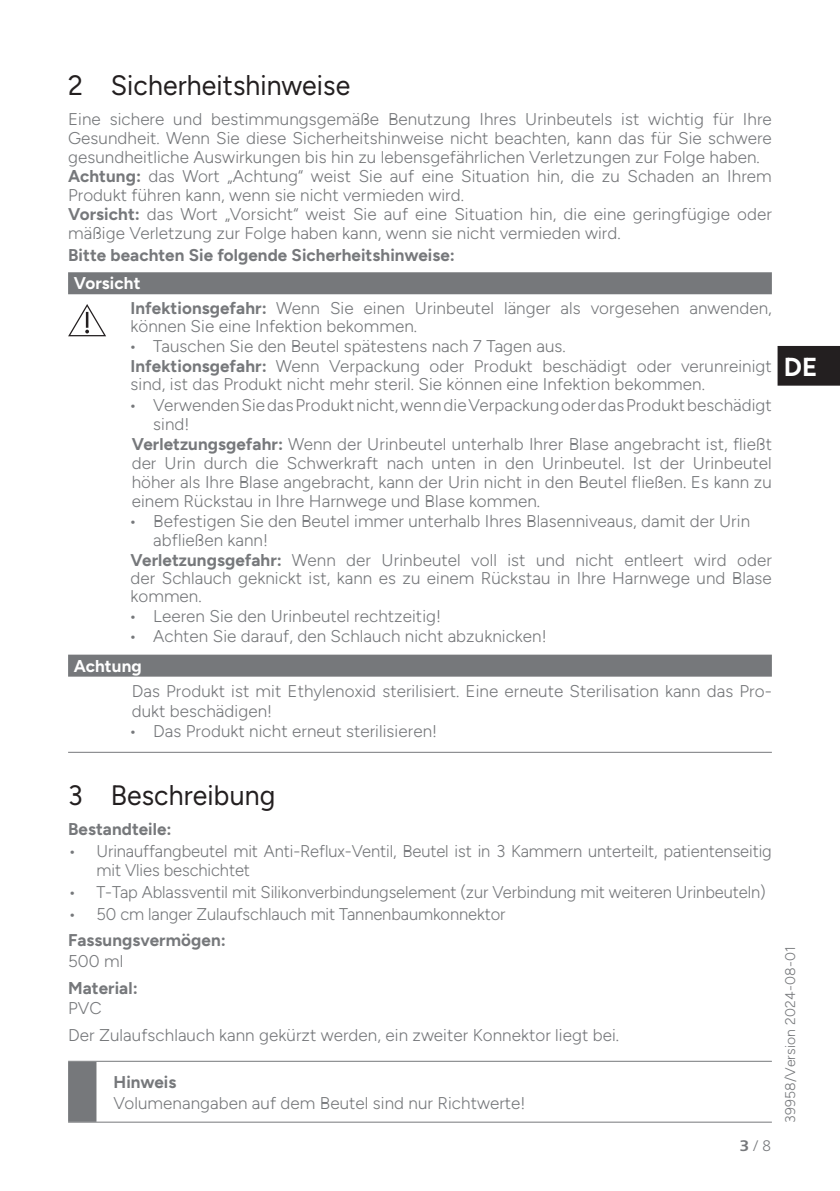
<style>
.page{position:relative;width:840px;height:1191px;background:#fff}
.page>*{position:absolute;margin:0;border:0;box-sizing:border-box;transform-origin:0 0}
.t1{font:28px "Figtree";letter-spacing:.005em;color:#231f20;scale:.95 1}
.t2{font:700 26px "Figtree";color:#fff}
.t3{font:300 17px/19px "Figtree";letter-spacing:.005em;color:#76787b}
.t4{font:700 17px "Figtree";letter-spacing:.005em;color:#76787b}
.t5{font:700 17px "Figtree";letter-spacing:.005em;color:#fff}
.t6{font:300 16px "Frutiger Next LTW1 G";color:#76787b}
.t7{font:300 14px "Figtree";letter-spacing:.015em;color:#76787b}
.s1{font-weight:700}
.s2{font-weight:700;color:#fff}
</style>
<div class="page">
<div style="left:777px;top:346px;width:62px;height:40px;background:#231f20"></div>
<div style="left:68px;top:272px;width:703px;height:22px;background:#76787b"></div>
<div style="left:68px;top:654px;width:703px;height:22px;background:#76787b"></div>
<hr style="left:68px;top:752px;width:703px;height:1px;background:#76787b">
<hr style="left:68px;top:1060px;width:703px;height:1px;background:#76787b">
<div style="left:68px;top:1061px;width:28px;height:60px;background:#76787b"></div>
<hr style="left:68px;top:1121px;width:703px;height:1px;background:#76787b">
<svg style="left:68px;top:304px;width:38px;height:32px"></svg>
<h1 class="t1" style="left:68px;top:69px;width:298px">2 Sicherheitshinweise</h1>
<p class="t3" style="left:68px;top:110px;width:704px">Eine sichere und bestimmungsgemäße Benutzung Ihres Urinbeutels ist wichtig für Ihre Gesundheit. Wenn Sie diese Sicherheitshinweise nicht beachten, kann das für Sie schwere gesundheitliche Auswirkungen bis hin zu lebensgefährlichen Verletzungen zur Folge haben.<br><span class="s1">Achtung:</span> das Wort „Achtung“ weist Sie auf eine Situation hin, die zu Schaden an Ihrem Produkt führen kann, wenn sie nicht vermieden wird.<br><span class="s1">Vorsicht:</span> das Wort „Vorsicht“ weist Sie auf eine Situation hin, die eine geringfügige oder mäßige Verletzung zur Folge haben kann, wenn sie nicht vermieden wird.</p>
<p class="t4" style="left:68px;top:246px;width:388px">Bitte beachten Sie folgende Sicherheitshinweise:</p>
<p class="t3" style="left:130px;top:271px;width:642px;line-height:24.6px;text-indent:-57px"><span class="s2">Vorsicht<br></span><span class="s1">Infektionsgefahr:</span> Wenn Sie einen Urinbeutel länger als vorgesehen anwenden,</p>
<p class="t3" style="left:130px;top:317px;width:288px">können Sie eine Infektion bekommen.</p>
<p class="t3" style="left:129px;top:336px;width:644px;line-height:20.2px">• Tauschen Sie den Beutel spätestens nach 7 Tagen aus.<br><span class="s1">Infektionsgefahr:</span> Wenn Verpackung oder Produkt beschädigt oder verunreinigt</p>
<p class="t3" style="left:130px;top:375px;width:575px">sind, ist das Produkt nicht mehr steril. Sie können eine Infektion bekommen.</p>
<p class="t3" style="left:129px;top:395px;width:644px">• Verwenden Sie das Produkt nicht, wenn die Verpackung oder das Produkt beschädigt</p>
<p class="t3" style="left:153px;top:414px;width:38px">sind!</p>
<p class="t3" style="left:132px;top:434px;width:641px"><span class="s1">Verletzungsgefahr:</span> Wenn der Urinbeutel unterhalb Ihrer Blase angebracht ist, fließt</p>
<p class="t3" style="left:132px;top:453px;width:641px">der Urin durch die Schwerkraft nach unten in den Urinbeutel. Ist der Urinbeutel</p>
<p class="t3" style="left:132px;top:472px;width:641px">höher als Ihre Blase angebracht, kann der Urin nicht in den Beutel fließen. Es kann zu</p>
<p class="t3" style="left:132px;top:491px;width:410px">einem Rückstau in Ihre Harnwege und Blase kommen.</p>
<p class="t3" style="left:129px;top:511px;width:622px">• Befestigen Sie den Beutel immer unterhalb Ihres Blasenniveaus, damit der Urin</p>
<p class="t3" style="left:153px;top:530px;width:116px">abfließen kann!</p>
<p class="t3" style="left:130px;top:550px;width:642px"><span class="s1">Verletzungsgefahr:</span> Wenn der Urinbeutel voll ist und nicht entleert wird oder</p>
<p class="t3" style="left:130px;top:569px;width:642px;line-height:18px">der Schlauch geknickt ist, kann es zu einem Rückstau in Ihre Harnwege und Blase kommen.</p>
<p class="t3" style="left:129px;top:607px;width:313px">• Leeren Sie den Urinbeutel rechtzeitig!</p>
<p class="t3" style="left:129px;top:627px;width:419px">• Achten Sie darauf, den Schlauch nicht abzuknicken!</p>
<p class="t5" style="left:74px;top:656px;width:69px">Achtung</p>
<p class="t3" style="left:132px;top:682px;width:641px">Das Produkt ist mit Ethylenoxid sterilisiert. Eine erneute Sterilisation kann das Pro&shy;dukt beschädigen!</p>
<p class="t3" style="left:129px;top:721px;width:309px">• Das Produkt nicht erneut sterilisieren!</p>
<h2 class="t2" style="left:783px;top:352px;width:35px">DE</h2>
<h1 class="t1" style="left:68px;top:779px;width:219px">3 Beschreibung</h1>
<p class="t4" style="left:68px;top:819px;width:105px">Bestandteile:</p>
<p class="t3" style="left:96px;top:841px;width:676px;text-indent:-28px">• Urinauffangbeutel mit Anti-Reflux-Ventil, Beutel ist in 3 Kammern unterteilt, patientenseitig mit Vlies beschichtet</p>
<p class="t3" style="left:68px;top:882px;width:698px">• T-Tap Ablassventil mit Silikonverbindungselement (zur Verbindung mit weiteren Urinbeuteln)</p>
<p class="t3" style="left:68px;top:904px;width:438px">• 50 cm langer Zulaufschlauch mit Tannenbaumkonnektor</p>
<p class="t4" style="left:68px;top:930px;width:159px">Fassungsvermögen:</p>
<p class="t3" style="left:68px;top:951px;width:57px">500 ml</p>
<p class="t4" style="left:68px;top:978px;width:71px">Material:</p>
<p class="t3" style="left:68px;top:995px;width:552px;line-height:26.6px">PVC<br>Der Zulaufschlauch kann gekürzt werden, ein zweiter Konnektor liegt bei.</p>
<p class="t4" style="left:113px;top:1072px;width:64px">Hinweis</p>
<p class="t3" style="left:113px;top:1093px;width:413px">Volumenangaben auf dem Beutel sind nur Richtwerte!</p>
<p class="t6" style="left:739px;top:1137px;width:33px"><span class="s1">3</span> / 8</p>
<p class="t7" style="left:781px;top:1123px;width:178px;rotate:-90deg">39958/Version 2024-08-01</p>
</div>
